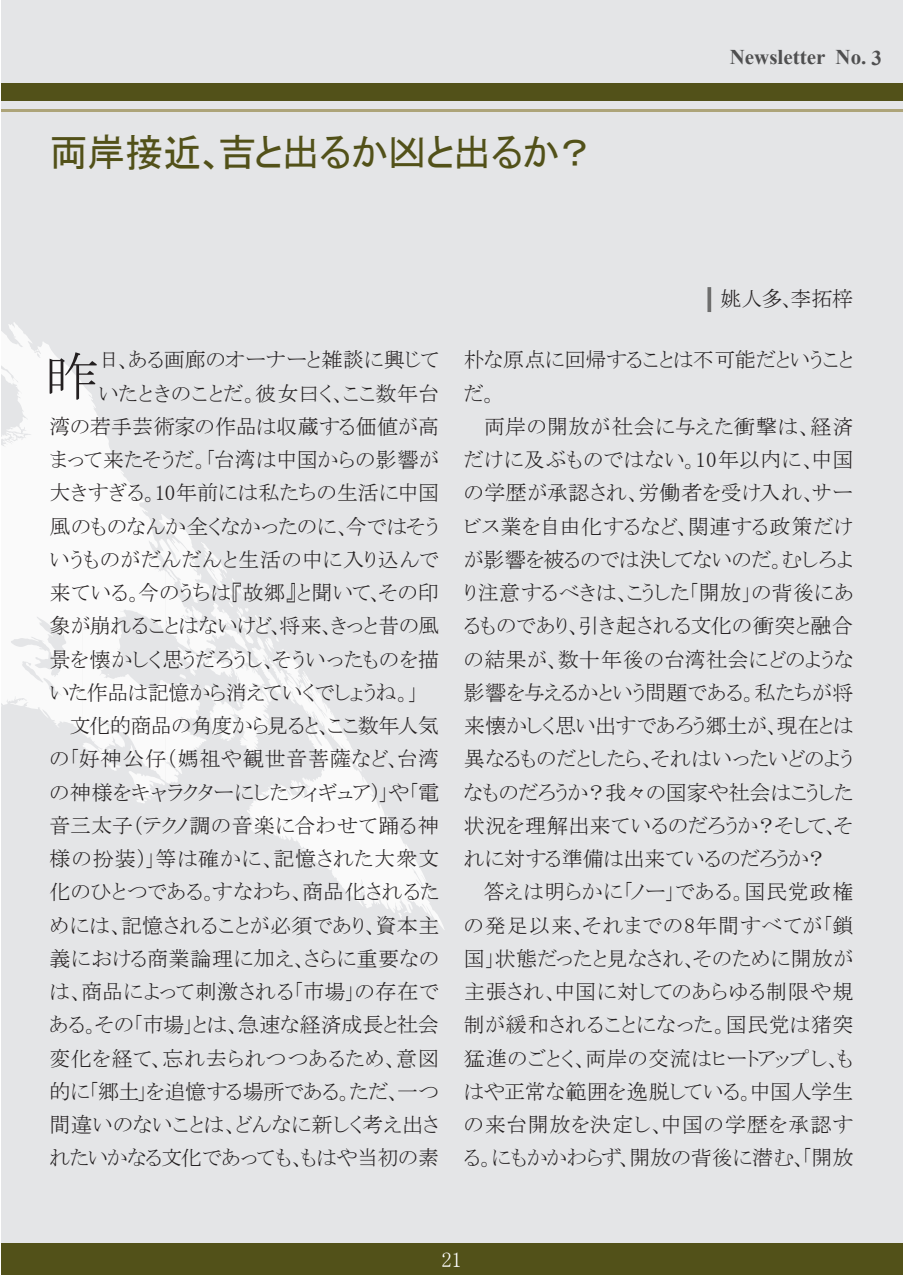
<style>
.page{position:relative;width:903px;height:1275px;background:#fff}
.page>*{position:absolute;margin:0;border:0;box-sizing:border-box;transform-origin:0 0}
.段落1{font:54.25px "MS P Mincho";color:#231f20}
.t1{font:38.5px "MS P Gothic";letter-spacing:-.035em;color:#525119}
.段落1-2{font:21px/33.2px "MS P Mincho";color:#231f20;text-align:justify}
.段落1-3{font:21px "MS P Mincho";letter-spacing:-.025em;color:#231f20}
.段落1-4{font:21px "MS P Mincho";letter-spacing:.025em;color:#231f20}
.段落1-5{font:21px "MS P Mincho";letter-spacing:.02em;color:#231f20}
.t2{font:700 21px "Times New Roman";color:#4f4f50}
.段落1-6{font:21px "MS P Mincho";color:#fff}
</style>
<div class="page">
<div style="left:2px;top:1px;width:901px;height:1274px;background:#e4e5e7"></div>
<svg style="left:2px;top:327px;width:221px;height:241px"></svg>
<svg style="left:2px;top:568px;width:336px;height:197px"></svg>
<svg style="left:107px;top:724px;width:338px;height:206px"></svg>
<div style="left:2px;top:83px;width:901px;height:18px;background:#525119"></div>
<hr style="left:2px;top:109px;width:901px;height:3px;background:#ada479">
<div style="left:2px;top:1244px;width:901px;height:31px;background:#525119"></div>
<svg style="left:707px;top:287px;width:4px;height:25px"></svg>
<p class="t1" style="left:50px;top:133px;width:546px">両岸接近、吉と出るか凶と出るか？</p>
<p class="t2" style="left:730px;top:43px;width:154px">Newsletter No. 3</p>
<p class="段落1-2" style="left:720px;top:282px;width:134px">姚人多、李拓梓</p>
<p class="段落1" style="left:44px;top:349px;width:56px">昨</p>
<p class="段落1-2" style="left:99px;top:343px;width:342px">日、ある画廊のオーナーと雑談に興じて</p>
<p class="段落1-5" style="left:99px;top:383px;width:342px">いたときのことだ。彼女曰く、ここ数年台</p>
<p class="段落1-2" style="left:50px;top:410px;width:391px">湾の若手芸術家の作品は収蔵する価値が高</p>
<p class="段落1-2" style="left:50px;top:443px;width:391px">まって来たそうだ。「台湾は中国からの影響が</p>
<p class="段落1-2" style="left:50px;top:476px;width:391px">大きすぎる。10年前には私たちの生活に中国</p>
<p class="段落1-2" style="left:50px;top:509px;width:391px">風のものなんか全くなかったのに、今ではそう</p>
<p class="段落1-4" style="left:50px;top:549px;width:391px">いうものがだんだんと生活の中に入り込んで</p>
<p class="段落1-2" style="left:50px;top:576px;width:391px">来ている。今のうちは『故郷』と聞いて、その印</p>
<p class="段落1-2" style="left:50px;top:609px;width:391px">象が崩れることはないけど、将来、きっと昔の風</p>
<p class="段落1-2" style="left:50px;top:642px;width:391px">景を懐かしく思うだろうし、そういったものを描</p>
<p class="段落1-3" style="left:50px;top:682px;width:370px">いた作品は記憶から消えていくでしょうね。」</p>
<p class="段落1-2" style="left:50px;top:709px;width:391px;text-indent:20px">文化的商品の角度から見ると、ここ数年人気の「好神公仔（媽祖や観世音菩薩など、台湾の神様をキャラクターにしたフィギュア）」や「電音三太子（テクノ調の音楽に合わせて踊る神様の扮装）」等は確かに、記憶された大衆文化のひとつである。すなわち、商品化されるためには、記憶されることが必須であり、資本主義における商業論理に加え、さらに重要なのは、商品によって刺激される「市場」の存在である。その「市場」とは、急速な経済成長と社会変化を経て、忘れ去られつつあるため、意図的に「郷土」を追憶する場所である。ただ、一つ間違いのないことは、どんなに新しく考え出されたいかなる文化であっても、もはや当初の素</p>
<p class="段落1-2" style="left:464px;top:343px;width:391px">朴な原点に回帰することは不可能だということだ。</p>
<p class="段落1-2" style="left:464px;top:410px;width:391px;text-indent:20px">両岸の開放が社会に与えた衝撃は、経済だけに及ぶものではない。10年以内に、中国の学歴が承認され、労働者を受け入れ、サービス業を自由化するなど、関連する政策だけが影響を被るのでは決してないのだ。むしろより注意するべきは、こうした「開放」の背後にあるものであり、引き起される文化の衝突と融合の結果が、数十年後の台湾社会にどのような影響を与えるかという問題である。私たちが将来懐かしく思い出すであろう郷土が、現在とは異なるものだとしたら、それはいったいどのようなものだろうか？我々の国家や社会はこうした状況を理解出来ているのだろうか？そして、それに対する準備は出来ているのだろうか？</p>
<p class="段落1-2" style="left:464px;top:875px;width:391px;text-indent:20px">答えは明らかに「ノー」である。国民党政権の発足以来、それまでの8年間すべてが「鎖国」状態だったと見なされ、そのために開放が主張され、中国に対してのあらゆる制限や規制が緩和されることになった。国民党は猪突猛進のごとく、両岸の交流はヒートアップし、もはや正常な範囲を逸脱している。中国人学生の来台開放を決定し、中国の学歴を承認する。にもかかわらず、開放の背後に潜む、「開放</p>
<p class="段落1-6" style="left:441px;top:1249px;width:22px">21</p>
</div>
